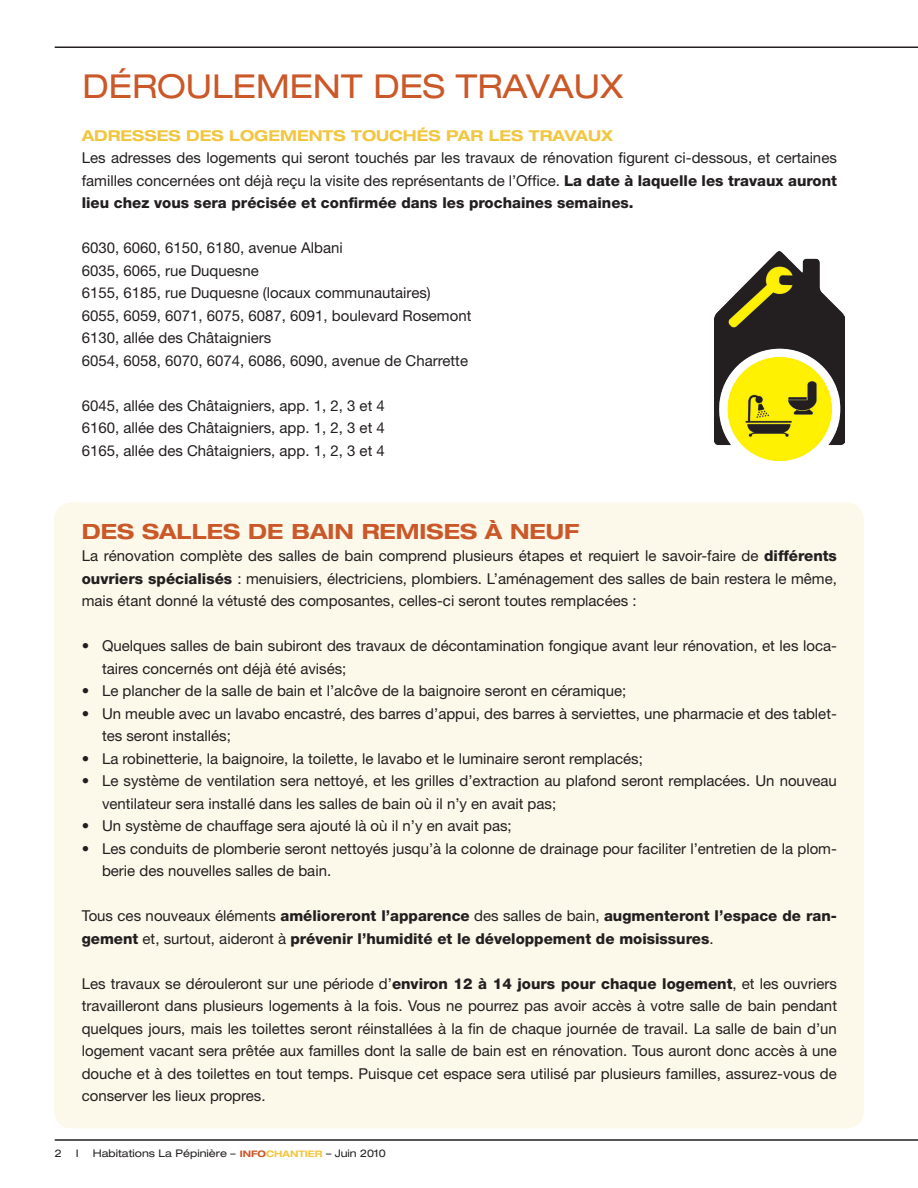
<style>
.page{position:relative;width:918px;height:1188px;background:#fff}
.page>*{position:absolute;margin:0;border:0;box-sizing:border-box;transform-origin:0 0}
.t1{font:expanded 33px "Helvetica Neue";color:#ca5828}
.t2{font:700 expanded 21px "Helvetica Neue";color:#ca5828}
.t3{font:15px/22.5px "Helvetica Neue";color:#231f20}
.t4{font:800 15px/22.5px "Helvetica Neue";color:#231f20}
.t5{font:700 expanded 15px "Helvetica Neue";color:#f1c640}
.t6{font:expanded 10.5px "Helvetica Neue";color:#231f20}
.s1{font-weight:800}
.s2{font-weight:400}
.s3{font-weight:700;font-size:9px;color:#ca5828}
.s4{font-weight:700;font-size:9px;color:#f1c640}
</style>
<div class="page">
<div style="left:54px;top:502px;width:810px;height:626px;background:#fcf8ea;border-radius:18px"></div>
<hr style="left:55px;top:1139px;width:863px;height:2px;background:#231f20">
<hr style="left:55px;top:46px;width:863px;height:2px;background:#231f20">
<img style="left:714px;top:252px;width:130px;height:210px">
<h1 class="t1" style="left:82px;top:66px;width:542px">DÉROULEMENT DES TRAVAUX</h1>
<p class="t5" style="left:82px;top:126px;width:533px">ADRESSES DES LOGEMENTS TOUCHÉS PAR LES TRAVAUX</p>
<p class="t3" style="left:82px;top:147px;width:757px;text-align:justify">Les adresses des logements qui seront touchés par les travaux de rénovation figurent ci-dessous, et certaines familles concernées ont déjà reçu la visite des représentants de l’Office. <span class="s1">La date à laquelle les travaux auront lieu chez vous sera précisée et confirmée dans les prochaines semaines.</span></p>
<p class="t3" style="left:82px;top:237px;width:391px">6030, 6060, 6150, 6180, avenue Albani<br>6035, 6065, rue Duquesne<br>6155, 6185, rue Duquesne (locaux communautaires)<br>6055, 6059, 6071, 6075, 6087, 6091, boulevard Rosemont 6130, allée des Châtaigniers<br>6054, 6058, 6070, 6074, 6086, 6090, avenue de Charrette</p>
<p class="t3" style="left:82px;top:394px;width:305px;text-align:justify">6045, allée des Châtaigniers, app. 1, 2, 3 et 4<br>6160, allée des Châtaigniers, app. 1, 2, 3 et 4<br>6165, allée des Châtaigniers, app. 1, 2, 3 et 4</p>
<h2 class="t2" style="left:82px;top:518px;width:18px">DES</h2>
<h2 class="t2" style="left:142px;top:518px;width:52px">SALLES</h2>
<h2 class="t2" style="left:248px;top:518px;width:18px">DE</h2>
<h2 class="t2" style="left:291px;top:518px;width:90px">BAIN REM</h2>
<h2 class="t2" style="left:420px;top:518px;width:25px">ISES</h2>
<h2 class="t2" style="left:485px;top:518px;width:44px">À NEUF</h2>
<p class="t3" style="left:82px;top:544px;width:757px;text-align:justify">La rénovation complète des salles de bain comprend plusieurs étapes et requiert le savoir-faire de <span class="s1">différents ouvriers spécialisés</span> : menuisiers, électriciens, plombiers. L’aménagement des salles de bain restera le même, mais étant donné la vétusté des composantes, celles-ci seront toutes remplacées :</p>
<p class="t3" style="left:102px;top:634px;width:737px;text-indent:-20px">• Quelques salles de bain subiront des travaux de décontamination fongique avant leur rénovation, et les loca&shy;taires concernés ont déjà été avisés;</p>
<p class="t3" style="left:82px;top:679px;width:546px">• Le plancher de la salle de bain et l’alcôve de la baignoire seront en céramique;</p>
<p class="t3" style="left:102px;top:702px;width:736px;text-indent:-20px">• Un meuble avec un lavabo encastré, des barres d’appui, des barres à serviettes, une pharmacie et des tablet&shy;tes seront installés;</p>
<p class="t3" style="left:82px;top:747px;width:563px">• La robinetterie, la baignoire, la toilette, le lavabo et le luminaire seront remplacés;</p>
<p class="t3" style="left:102px;top:769px;width:736px;text-indent:-20px">• Le système de ventilation sera nettoyé, et les grilles d’extraction au plafond seront remplacées. Un nouveau ventilateur sera installé dans les salles de bain où il n’y en avait pas;</p>
<p class="t3" style="left:82px;top:814px;width:432px">• Un système de chauffage sera ajouté là où il n’y en avait pas;</p>
<p class="t3" style="left:102px;top:837px;width:736px;text-indent:-20px">• Les conduits de plomberie seront nettoyés jusqu’à la colonne de drainage pour faciliter l’entretien de la plom&shy;berie des nouvelles salles de bain.</p>
<p class="t4" style="left:82px;top:904px;width:757px"><span class="s2">Tous ces nouveaux éléments</span> amélioreront l’apparence <span class="s2">des salles de bain,</span> augmenteront l’espace de ran&shy;gement <span class="s2">et, surtout, aideront à</span> prévenir l’humidité et le développement de moisissures<span class="s2">.</span></p>
<p class="t3" style="left:82px;top:972px;width:757px;text-align:justify">Les travaux se dérouleront sur une période d’<span class="s1">environ 12 à 14 jours pour chaque logement</span>, et les ouvriers travailleront dans plusieurs logements à la fois. Vous ne pourrez pas avoir accès à votre salle de bain pendant quelques jours, mais les toilettes seront réinstallées à la fin de chaque journée de travail. La salle de bain d’un logement vacant sera prêtée aux familles dont la salle de bain est en rénovation. Tous auront donc accès à une douche et à des toilettes en tout temps. Puisque cet espace sera utilisé par plusieurs familles, assurez-vous de conserver les lieux propres.</p>
<p class="t6" style="left:55px;top:1146px;width:9px">2</p>
<p class="t6" style="left:76px;top:1146px;width:4px">I</p>
<p class="t6" style="left:93px;top:1146px;width:295px">Habitations La Pépinière – <span class="s3">INFO</span><span class="s4">CHANTIER</span> – Juin 2010</p>
</div>
